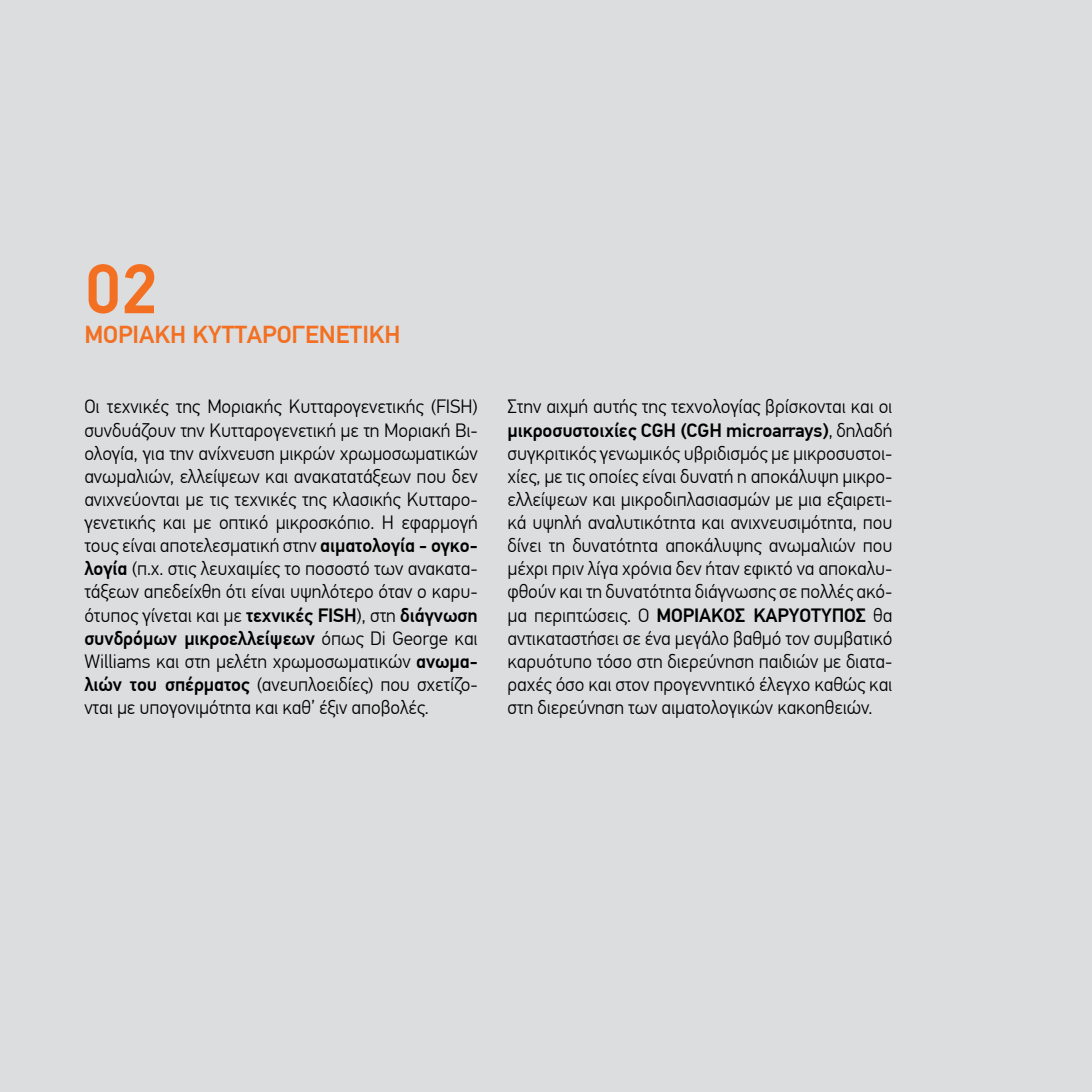
<style>
.page{position:relative;width:1092px;height:1092px;background:#fff}
.page>*{position:absolute;margin:0;border:0;box-sizing:border-box;transform-origin:0 0}
.t1{font:500 70px "PF Din Text Pro";color:#f36f21}
.t2{font:500 24.5px "PF Din Text Pro";color:#f36f21}
.t3{font:300 19.25px/23.1px "PF Din Text Pro";letter-spacing:-.005em;color:#000;text-align:justify}
.s1{font-weight:500}
</style>
<div class="page">
<div style="left:0;top:0;width:1091px;height:1091px;background:#dcddde"></div>
<h1 class="t1" style="left:84px;top:247px;width:75px">02</h1>
<p class="t2" style="left:84px;top:319px;width:318px">MΟΡΙΑΚΗ ΚΥΤΤΑΡΟΓΕΝΕΤΙΚΗ</p>
<p class="t3" style="left:84px;top:395px;width:395px">Οι τεχνικές της Μοριακής Κυτταρογενετικής (FISH) συνδυάζουν την Κυτταρογενετική με τη Μοριακή Βι&shy;ολογία, για την ανίχνευση μικρών χρωμοσωματικών ανωμαλιών, ελλείψεων και ανακατατάξεων που δεν ανιχνεύονται με τις τεχνικές της κλασικής Κυτταρο&shy;γενετικής και με οπτικό μικροσκόπιο. Η εφαρμογή τους είναι αποτελεσματική στην <span class="s1">αιματολογία - ογκο&shy;λογία</span> (π.χ. στις λευχαιμίες το ποσοστό των ανακατα&shy;τάξεων απεδείχθη ότι είναι υψηλότερο όταν ο καρυ&shy;ότυπος γίνεται και με <span class="s1">τεχνικές FISH</span>), στη <span class="s1">διάγνωση συνδρόμων μικροελλείψεων</span> όπως Di George και Williams και στη μελέτη χρωμοσωματικών <span class="s1">ανωμα&shy;λιών του σπέρματος</span> (ανευπλοειδίες) που σχετίζο&shy;νται με υπογονιμότητα και καθ’ έξιν αποβολές.</p>
<p class="t3" style="left:507px;top:395px;width:386px">Στην αιχμή αυτής της τεχνολογίας βρίσκονται και οι <span class="s1">μικροσυστοιχίες CGH (CGH microarrays)</span>, δηλαδή συγκριτικός γενωμικός υβριδισμός με μικροσυστοι&shy;χίες, με τις οποίες είναι δυνατή η αποκάλυψη μικρο&shy;ελλείψεων και μικροδιπλασιασμών με μια εξαιρετι&shy;κά υψηλή αναλυτικότητα και ανιχνευσιμότητα, που δίνει τη δυνατότητα αποκάλυψης ανωμαλιών που μέχρι πριν λίγα χρόνια δεν ήταν εφικτό να αποκαλυ&shy;φθούν και τη δυνατότητα διάγνωσης σε πολλές ακό&shy;μα περιπτώσεις. Ο <span class="s1">ΜΟΡΙΑΚΟΣ ΚΑΡΥΟΤΥΠΟΣ</span> θα αντικαταστήσει σε ένα μεγάλο βαθμό τον συμβατικό καρυότυπο τόσο στη διερεύνηση παιδιών με διατα&shy;ραχές όσο και στον προγεννητικό έλεγχο καθώς και στη διερεύνηση των αιματολογικών κακοηθειών.</p>
</div>
